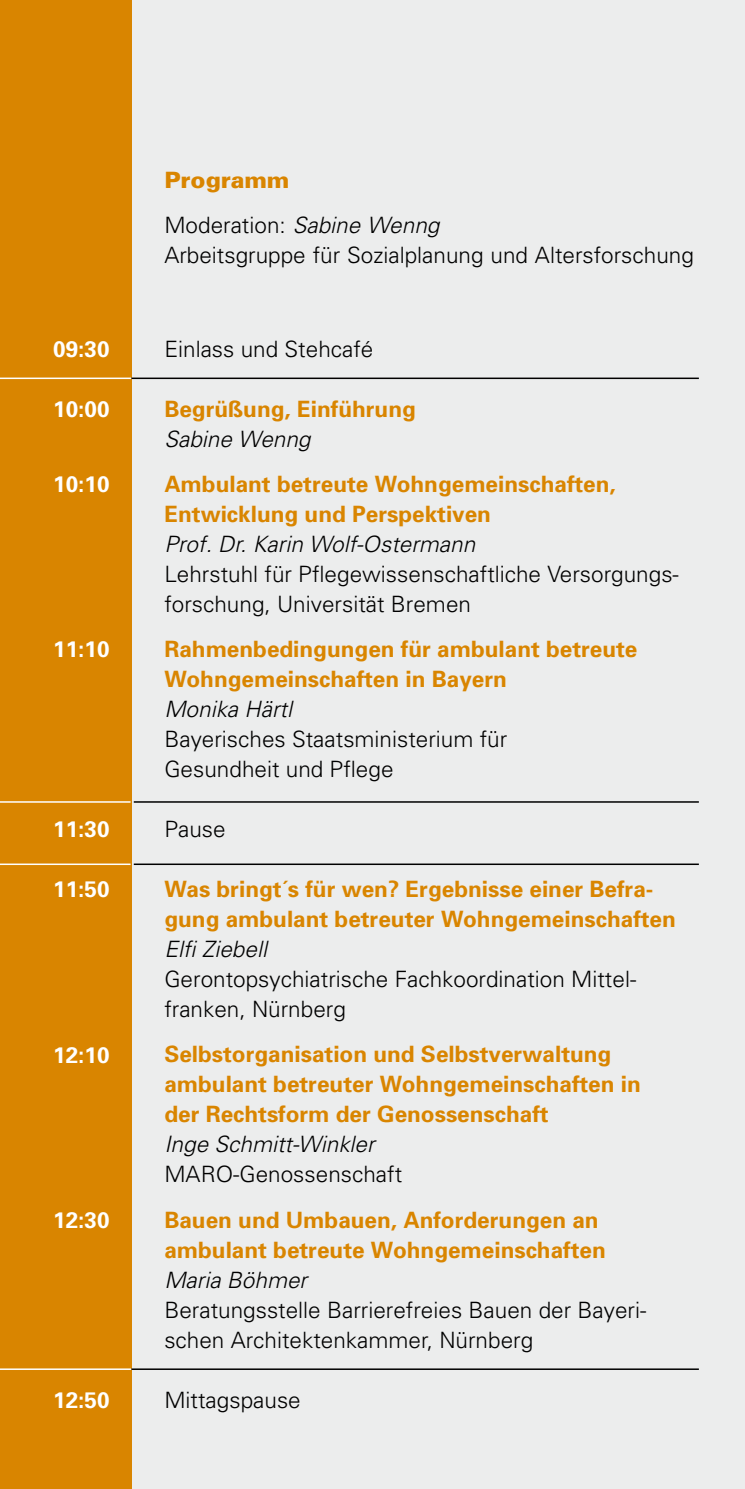
<style>
.page{position:relative;width:745px;height:1489px;background:#fff}
.page>*{position:absolute;margin:0;border:0;box-sizing:border-box;transform-origin:0 0}
.t1{font:700 22.5px/30px "Univers";color:#d98500}
.t2{font:300 22.5px/30px "Univers";color:#000}
.t3{font:700 22.5px "Univers";color:#fff}
.t4{font:900 22.5px "Univers";color:#d98500}
.s1{font-style:italic}
.s2{font-weight:300;font-style:italic;color:#000}
.s3{font-weight:700;color:#d98500}
.s4{font-weight:300;color:#000}
</style>
<div class="page">
<div style="left:113px;top:0;width:631px;height:1488px;background:#eceded"></div>
<div style="left:0;top:0;width:131px;height:1488px;background:#d98500"></div>
<hr style="left:744px;top:0;width:1px;height:1488px;background:#d98500">
<hr style="left:131px;top:377px;width:567px;height:2px;background:#000">
<hr style="left:0;top:377px;width:131px;height:2px;background:#fff">
<hr style="left:134px;top:801px;width:564px;height:1px;background:#000">
<hr style="left:0;top:801px;width:130px;height:1px;background:#fff">
<hr style="left:134px;top:863px;width:564px;height:2px;background:#000">
<hr style="left:0;top:863px;width:130px;height:2px;background:#fff">
<hr style="left:131px;top:1368px;width:567px;height:1px;background:#000">
<hr style="left:0;top:1368px;width:131px;height:1px;background:#fff">
<h2 class="t4" style="left:164px;top:166px;width:126px">Programm</h2>
<p class="t2" style="left:164px;top:209px;width:530px">Moderation: <span class="s1">Sabine Wenng<br></span>Arbeitsgruppe für Sozialplanung und Altersforschung</p>
<p class="t3" style="left:53px;top:335px;width:58px">09:30</p>
<p class="t2" style="left:164px;top:333px;width:210px">Einlass und Stehcafé</p>
<p class="t3" style="left:53px;top:395px;width:58px">10:00</p>
<p class="t1" style="left:164px;top:393px;width:253px">Begrüßung, Einführung<br><span class="s2">Sabine Wenng</span></p>
<p class="t3" style="left:53px;top:470px;width:58px">10:10</p>
<p class="t2" style="left:164px;top:468px;width:515px"><span class="s3">Ambulant betreute Wohngemeinschaften, Entwicklung und Perspektiven<br></span><span class="s1">Prof. Dr. Karin Wolf-Ostermann<br></span>Lehrstuhl für Pflegewissenschaftliche Versorgungs&shy;forschung, Universität Bremen</p>
<p class="t3" style="left:53px;top:635px;width:58px">11:10</p>
<p class="t1" style="left:164px;top:633px;width:474px">Rahmenbedingungen für ambulant betreute<br>Wohngemeinschaften in Bayern<br><span class="s2">Monika Härtl<br></span><span class="s4">Bayerisches Staatsministerium für<br>Gesundheit und Pflege</span></p>
<p class="t3" style="left:53px;top:815px;width:58px">11:30</p>
<p class="t2" style="left:164px;top:813px;width:63px">Pause</p>
<p class="t3" style="left:53px;top:875px;width:58px">11:50</p>
<p class="t1" style="left:164px;top:873px;width:512px">Was bringt´s für wen? Ergebnisse einer Befra&shy;gung ambulant betreuter Wohngemeinschaften <span class="s2">Elfi Ziebell<br></span><span class="s4">Gerontopsychiatrische Fachkoordination Mittel&shy;franken, Nürnberg</span></p>
<p class="t3" style="left:53px;top:1039px;width:58px">12:10</p>
<p class="t1" style="left:164px;top:1038px;width:477px">Selbstorganisation und Selbstverwaltung ambulant betreuter Wohngemeinschaften in der Rechtsform der Genossenschaft<br><span class="s2">Inge Schmitt-Winkler<br></span><span class="s4">MARO-Genossenschaft</span></p>
<p class="t3" style="left:53px;top:1204px;width:58px">12:30</p>
<p class="t2" style="left:164px;top:1203px;width:483px"><span class="s3">Bauen und Umbauen, Anforderungen an ambulant betreute Wohngemeinschaften </span><span class="s1">Maria Böhmer<br></span>Beratungsstelle Barrierefreies Bauen der Bayeri&shy;schen Architektenkammer, Nürnberg</p>
<p class="t3" style="left:53px;top:1384px;width:58px">12:50</p>
<p class="t2" style="left:164px;top:1383px;width:138px">Mittagspause</p>
</div>
